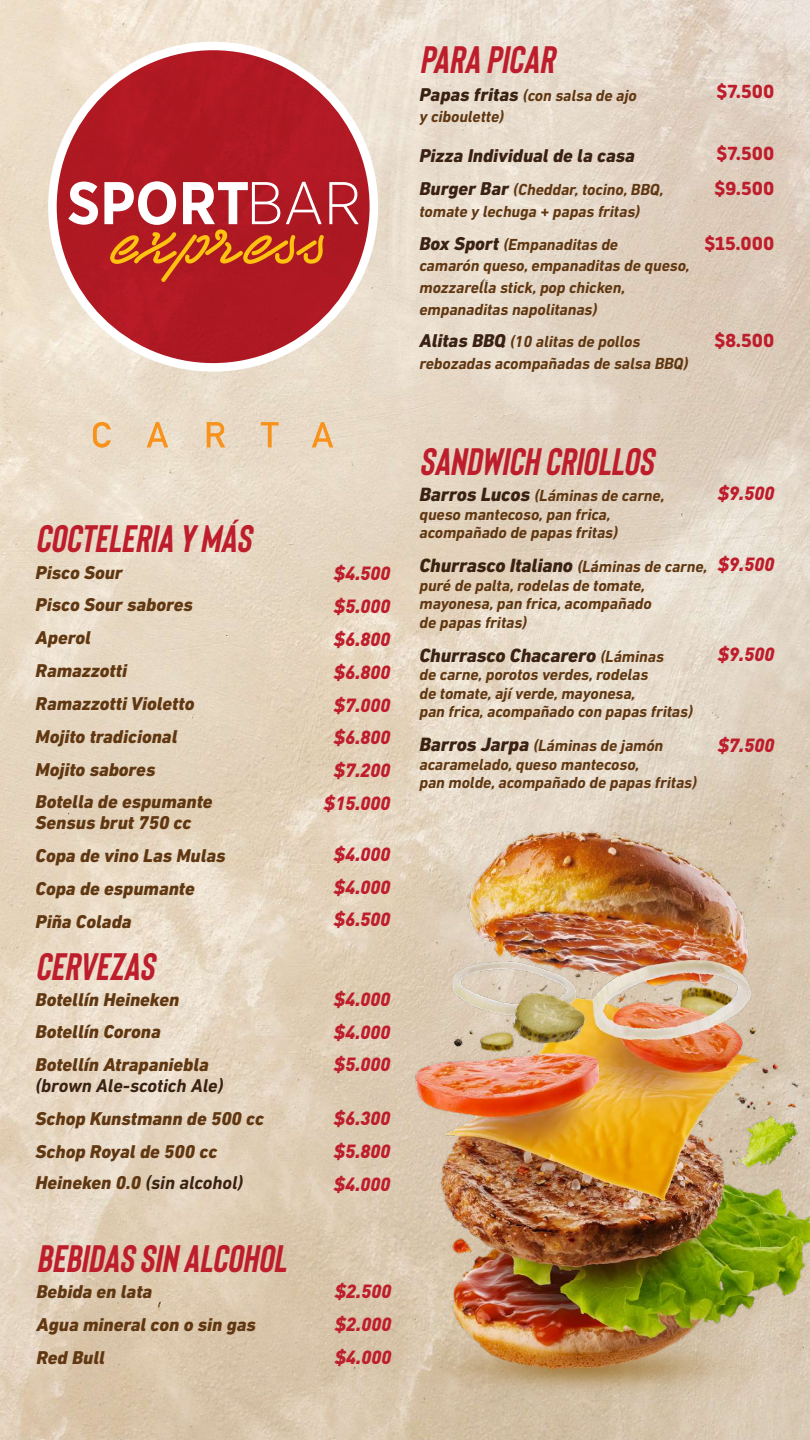
<style>
.page{position:relative;width:810px;height:1440px;background:#fff}
.page>*{position:absolute;margin:0;border:0;box-sizing:border-box;transform-origin:0 0}
.t1{font:38.25px "Bison Bold Itallic";color:#be1d2c}
.t2{font:italic 800 19.58px "DIN Next LT Pro";letter-spacing:-.005em;color:#3a2111}
.t3{font:italic 800 18.9px/32.8px "DIN Next LT Pro";color:#603711}
.t4{font:italic 900 18.9px/32.8px "DIN Pro";color:#be1d2c;text-align:justify}
.t5{font:700 18.9px/34.3px "Roway Round";color:#be1d2c}
.t6{font:italic 800 18.9px "DIN Next LT Pro";color:#3a2111}
.t7{font:italic 700 18.9px "DIN Next LT Pro";color:#3a2111}
.t8{font:italic 700 16.35px/18.5px "DIN Next LT Pro";letter-spacing:-.005em;color:#603711}
.s1{font-weight:800;font-size:18.9px;color:#3a2111}
.s2{font-weight:700;color:#3a2111}
.s3{font-weight:800;font-size:19.58px;color:#3a2111}
.s4{font-weight:700;font-size:16.35px;color:#603711}
</style>
<div class="page">
<img style="left:0;top:0;width:810px;height:1440px">
<svg style="left:52px;top:46px;width:322px;height:321px;background:#b4262f"></svg>
<svg style="left:68px;top:182px;width:30px;height:43px"></svg>
<div style="left:48px;top:42px;width:330px;height:330px;border:9px solid #fff;border-radius:50%"></div>
<svg style="left:104px;top:181px;width:255px;height:101px;background:#c34e44"></svg>
<img style="left:338px;top:773px;width:472px;height:667px">
<svg style="left:93px;top:422px;width:18px;height:26px"></svg>
<svg style="left:147px;top:422px;width:21px;height:25px"></svg>
<svg style="left:207px;top:422px;width:18px;height:25px"></svg>
<svg style="left:261px;top:422px;width:18px;height:25px"></svg>
<svg style="left:312px;top:422px;width:21px;height:25px"></svg>
<h1 class="t1" style="left:419px;top:39px;width:136px">PARA PICAR</h1>
<p class="t8" style="left:419px;top:84px;width:219px;line-height:21.6px"><span class="s1">Papas fritas</span> (con salsa de ajo y ciboulette)</p>
<p class="t6" style="left:419px;top:145px;width:217px">Pizza Individual de la casa</p>
<p class="t8" style="left:419px;top:179px;width:246px;line-height:21.6px"><span class="s1">Burger Bar</span> (Cheddar, tocino, BBQ, tomate y lechuga + papas fritas)</p>
<p class="t8" style="left:419px;top:233px;width:272px;line-height:21.6px"><span class="s1">Box Sport</span> (Empanaditas de<br>camarón queso, empanaditas de queso, mozzarella stick, pop chicken, empanaditas napolitanas)</p>
<p class="t8" style="left:419px;top:331px;width:270px;line-height:21.6px"><span class="s1">Alitas BBQ</span> (10 alitas de pollos rebozadas acompañadas de salsa BBQ)</p>
<p class="t5" style="left:717px;top:74px;width:59px">$7.500</p>
<p class="t5" style="left:715px;top:137px;width:61px">$7.500 $9.500</p>
<p class="t5" style="left:705px;top:226px;width:71px">$15.000</p>
<p class="t5" style="left:715px;top:324px;width:61px">$8.500</p>
<h1 class="t1" style="left:36px;top:518px;width:217px">COCTELERIA Y MÁS</h1>
<p class="t3" style="left:36px;top:556px;width:179px">Pisco Sour<br>Pisco Sour sabores<br>Aperol<br>Ramazzotti<br>Ramazzotti Violetto<br>Mojito tradicional<br>Mojito sabores<br>Botella de espumante</p>
<p class="t3" style="left:36px;top:806px;width:191px">Sensus brut 750 cc<br>Copa de vino Las Mulas<br>Copa de espumante<br>Piña Colada</p>
<h1 class="t1" style="left:36px;top:946px;width:120px">CERVEZAS</h1>
<p class="t3" style="left:36px;top:983px;width:175px">Botellín Heineken<br>Botellín Corona<br>Botellín Atrapaniebla</p>
<p class="t7" style="left:36px;top:1075px;width:189px">(brown Ale-scotich Ale)</p>
<p class="t3" style="left:36px;top:1102px;width:230px;line-height:32.1px">Schop Kunstmann de 500 cc<br>Schop Royal de 500 cc<br>Heineken 0.0 <span class="s2">(sin alcohol)</span></p>
<p class="t4" style="left:324px;top:554px;width:68px;text-align:center">$4.500 $5.000 $6.800 $6.800 $7.000 $6.800 $7.200 $15.000</p>
<p class="t4" style="left:334px;top:835px;width:58px">$4.000 $4.000 $6.500</p>
<p class="t4" style="left:334px;top:980px;width:58px">$4.000 $4.000 $5.000</p>
<p class="t4" style="left:334px;top:1099px;width:58px">$6.300 $5.800 $4.000</p>
<h1 class="t1" style="left:37px;top:1238px;width:251px">BEBIDAS SIN ALCOHOL</h1>
<p class="t3" style="left:37px;top:1275px;width:221px">Bebida en lata<br>Agua mineral con o sin gas<br>Red Bull</p>
<p class="t4" style="left:335px;top:1272px;width:58px">$2.500 $2.000 $4.000</p>
<h1 class="t1" style="left:419px;top:440px;width:235px">SANDWICH CRIOLLOS</h1>
<p class="t8" style="left:419px;top:486px;width:247px"><span class="s3">Barros Lucos</span> (Láminas de carne, queso mantecoso, pan frica, acompañado de papas fritas)</p>
<p class="t2" style="left:419px;top:554px;width:290px">Churrasco Italiano <span class="s4">(Láminas de carne,</span></p>
<p class="t8" style="left:419px;top:576px;width:234px">puré de palta, rodelas de tomate, mayonesa, pan frica, acompañado de papas fritas)</p>
<p class="t2" style="left:419px;top:643px;width:246px">Churrasco Chacarero <span class="s4">(Láminas</span></p>
<p class="t8" style="left:419px;top:665px;width:275px">de carne, porotos verdes, rodelas<br>de tomate, ají verde, mayonesa,<br>pan frica, acompañado con papas fritas)</p>
<p class="t8" style="left:419px;top:736px;width:279px"><span class="s3">Barros Jarpa</span> (Láminas de jamón acaramelado, queso mantecoso,<br>pan molde, acompañado de papas fritas)</p>
<p class="t4" style="left:718px;top:475px;width:58px">$9.500</p>
<p class="t4" style="left:718px;top:545px;width:58px">$9.500</p>
<p class="t4" style="left:718px;top:635px;width:58px">$9.500</p>
<p class="t4" style="left:718px;top:726px;width:58px">$7.500</p>
</div>
